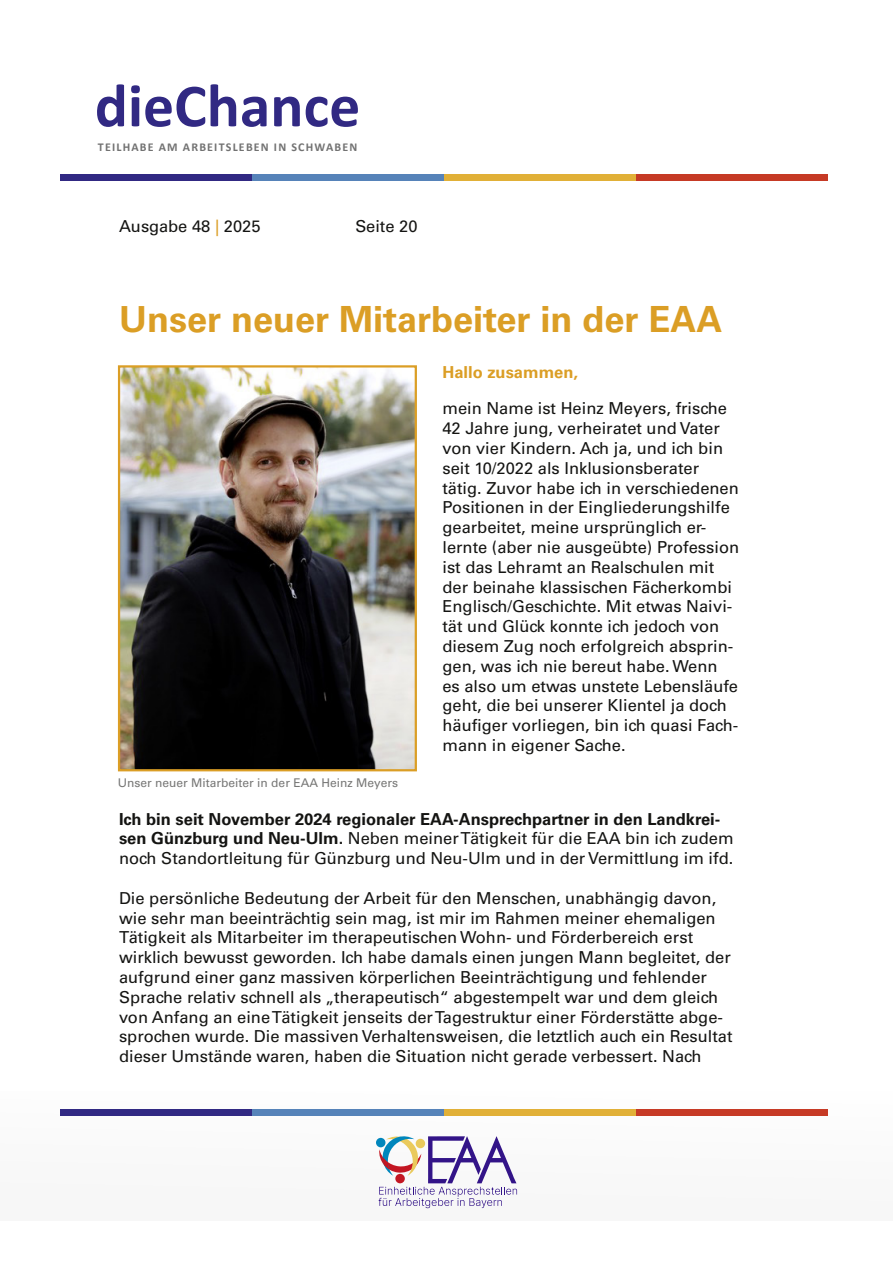
<style>
.page{position:relative;width:893px;height:1263px;background:#fff}
.page>*{position:absolute;margin:0;border:0;box-sizing:border-box;transform-origin:0 0}
.t1{font:700 61.65px "Calibri";color:#312983}
.H1_-_Artikelüberschrift{font:700 36px "Univers LT Std";color:#db9e25}
.Copy{font:16.5px/19.8px "Univers LT Std";color:#141412}
.Copy-2{font:700 16.5px "Univers LT Std";color:#db9e25}
.Caption_-_BU_-_Bildunterschrift{font:12px "Univers LT Std";color:#777776}
.t2{font:700 12px "Calibri";letter-spacing:.1em;color:#727272}
.s1{color:#db9e25}
.s2{font-weight:700}
</style>
<div class="page">
<div style="left:0;top:1091px;width:893px;height:129px;background:#f7f7f7"></div>
<svg style="left:378px;top:1136px;width:139px;height:72px"></svg>
<div style="left:395px;top:1174px;width:10px;height:9px;background:#c31622;border-radius:50%"></div>
<div style="left:416px;top:1139px;width:9px;height:9px;background:#eaca5c;border-radius:50%"></div>
<div style="left:376px;top:1138px;width:10px;height:9px;background:#0086bc;border-radius:50%"></div>
<div style="left:61px;top:174px;width:191px;height:7px;background:#312983"></div>
<div style="left:252px;top:174px;width:192px;height:7px;background:#5683b9"></div>
<div style="left:444px;top:174px;width:192px;height:7px;background:#e1b037"></div>
<div style="left:636px;top:174px;width:192px;height:7px;background:#c63a25"></div>
<div style="left:61px;top:1109px;width:191px;height:7px;background:#312983"></div>
<div style="left:252px;top:1109px;width:192px;height:7px;background:#5683b9"></div>
<div style="left:444px;top:1109px;width:192px;height:7px;background:#e1b037"></div>
<div style="left:636px;top:1109px;width:192px;height:7px;background:#c63a25"></div>
<img style="left:121px;top:368px;width:293px;height:400px">
<div style="left:118px;top:365px;width:299px;height:406px;border:2px solid #db9e25"></div>
<h1 class="t1" style="left:95px;top:66px;width:267px">dieChance</h1>
<p class="t2" style="left:98px;top:139px;width:261px">TEILHABE AM ARBEITSLEBEN IN SCHWABEN</p>
<p class="Copy" style="left:119px;top:216px;width:143px">Ausgabe 48 <span class="s1">|</span> 2025</p>
<p class="Copy" style="left:355px;top:216px;width:64px">Seite 20</p>
<h1 class="H1_-_Artikelüberschrift" style="left:119px;top:298px;width:605px">Unser neuer Mitarbeiter in der EAA</h1>
<p class="Copy-2" style="left:442px;top:362px;width:137px">Hallo zusammen,</p>
<p class="Copy" style="left:442px;top:399px;width:298px">mein Name ist Heinz Meyers, frische 42 Jahre jung, verheiratet und Vater von vier Kindern. Ach ja, und ich bin seit 10/2022 als Inklusionsberater tätig. Zuvor habe ich in verschiedenen Positionen in der Eingliederungshilfe gearbeitet, meine ursprünglich er&shy;lernte (aber nie ausgeübte) Profession ist das Lehramt an Realschulen mit der beinahe klassischen Fächerkombi Englisch/Geschichte. Mit etwas Naivi&shy;tät und Glück konnte ich jedoch von diesem Zug noch erfolgreich absprin&shy;gen, was ich nie bereut habe. Wenn<br>es also um etwas unstete Lebensläufe geht, die bei unserer Klientel ja doch häufiger vorliegen, bin ich quasi Fach&shy;mann in eigener Sache.</p>
<p class="Caption_-_BU_-_Bildunterschrift" style="left:118px;top:776px;width:282px">Unser neuer Mitarbeiter in der EAA Heinz Meyers</p>
<p class="Copy" style="left:119px;top:809px;width:616px"><span class="s2">Ich bin seit November 2024 regionaler EAA-Ansprechpartner in den Landkrei&shy;sen Günzburg und Neu-Ulm.</span> Neben meiner Tätigkeit für die EAA bin ich zudem noch Standortleitung für Günzburg und Neu-Ulm und in der Vermittlung im ifd.</p>
<p class="Copy" style="left:119px;top:888px;width:615px">Die persönliche Bedeutung der Arbeit für den Menschen, unabhängig davon, wie sehr man beeinträchtig sein mag, ist mir im Rahmen meiner ehemaligen Tätigkeit als Mitarbeiter im therapeutischen Wohn- und Förderbereich erst wirklich bewusst geworden. Ich habe damals einen jungen Mann begleitet, der aufgrund einer ganz massiven körperlichen Beeinträchtigung und fehlender Sprache relativ schnell als „therapeutisch“ abgestempelt war und dem gleich von Anfang an eine Tätigkeit jenseits der Tagestruktur einer Förderstätte abge&shy;sprochen wurde. Die massiven Verhaltensweisen, die letztlich auch ein Resultat dieser Umstände waren, haben die Situation nicht gerade verbessert. Nach</p>
</div>
